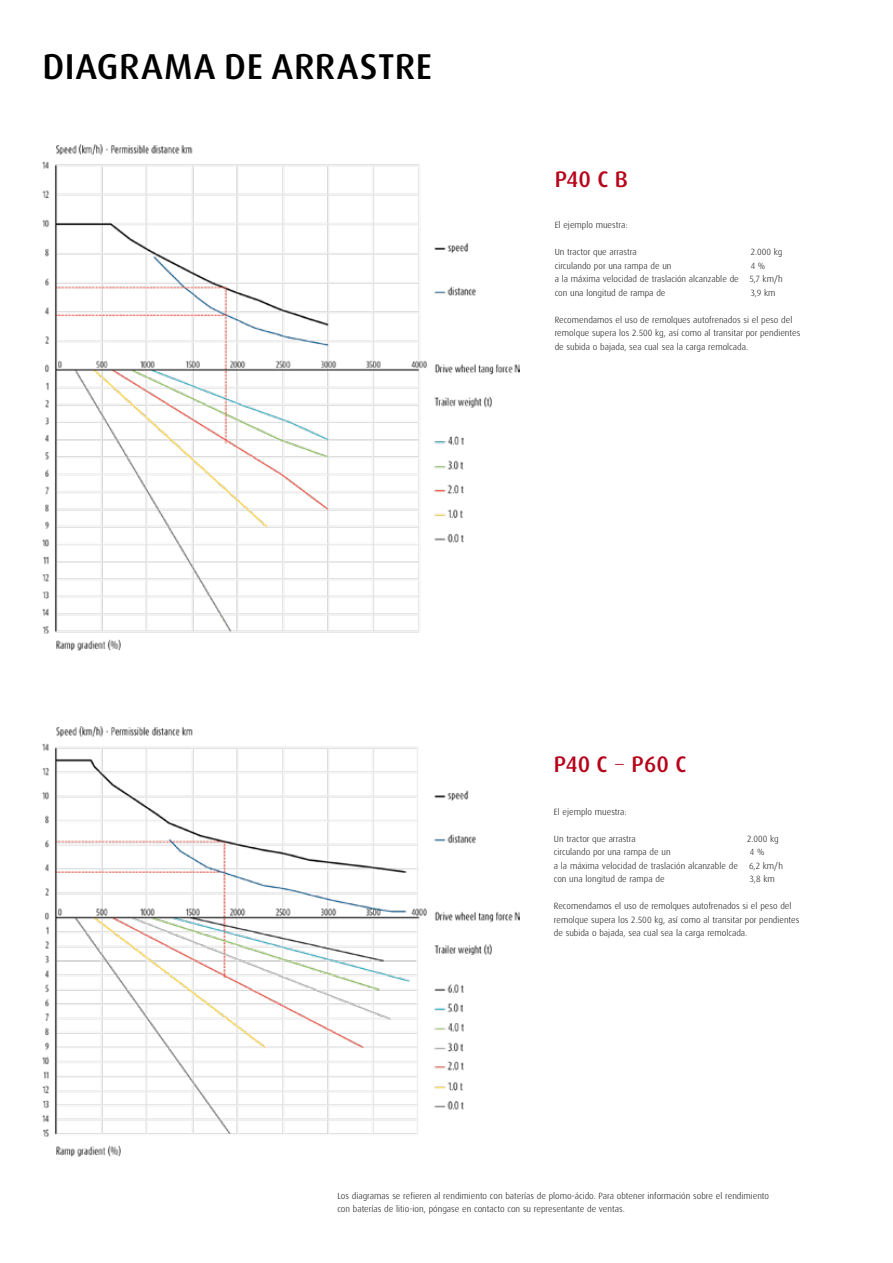
<style>
.page{position:relative;width:893px;height:1263px;background:#fff}
.page>*{position:absolute;margin:0;border:0;box-sizing:border-box;transform-origin:0 0}
.t1{font:500 36px "Dax Pro";letter-spacing:.015em;color:#000}
.t2{font:500 22.5px "Dax Pro";letter-spacing:.01em;color:#b7031a}
.t3{font:300 9px/13.5px "Dax Pro";color:#000}
.s1{font-weight:300}
</style>
<div class="page">
<img style="left:43px;top:145px;width:476px;height:506px">
<img style="left:43px;top:726px;width:476px;height:430px">
<h1 class="t1" style="left:43px;top:43px;width:391px">DIAGRAMA DE ARRASTRE</h1>
<h2 class="t2" style="left:555px;top:164px;width:75px">P40 C B</h2>
<p class="t3" style="left:555px;top:219px;width:74px">El ejemplo muestra:</p>
<p class="t3" style="left:555px;top:246px;width:84px">Un tractor que arrastra</p>
<p class="t3" style="left:751px;top:246px;width:33px">2.000 kg</p>
<p class="t3" style="left:555px;top:259px;width:118px">circulando por una rampa de un</p>
<p class="t3" style="left:555px;top:259px;width:230px;text-indent:196px">4 %<br>a la máxima velocidad de traslación alcanzable de 5,7 km/h con una longitud de rampa de</p>
<p class="t3" style="left:751px;top:286px;width:26px">3,9 km</p>
<p class="t3" style="left:555px;top:313px;width:247px">Recomendamos el uso de remolques autofrenados si el peso del remolque supera los 2.500 kg, así como al transitar por pendientes de subida o bajada, sea cual sea la carga remolcada.</p>
<h2 class="t2" style="left:554px;top:749px;width:134px">P40 C <span class="s1">−</span> P60 C</h2>
<p class="t3" style="left:554px;top:805px;width:74px">El ejemplo muestra:</p>
<p class="t3" style="left:554px;top:832px;width:84px">Un tractor que arrastra</p>
<p class="t3" style="left:747px;top:832px;width:33px">2.000 kg</p>
<p class="t3" style="left:554px;top:845px;width:118px">circulando por una rampa de un</p>
<p class="t3" style="left:554px;top:845px;width:231px;text-indent:196px">4 %<br>a la máxima velocidad de traslación alcanzable de 6,2 km/h con una longitud de rampa de</p>
<p class="t3" style="left:750px;top:872px;width:26px">3,8 km</p>
<p class="t3" style="left:554px;top:899px;width:247px">Recomendamos el uso de remolques autofrenados si el peso del remolque supera los 2.500 kg, así como al transitar por pendientes de subida o bajada, sea cual sea la carga remolcada.</p>
<p class="t3" style="left:337px;top:1189px;width:433px">Los diagramas se refieren al rendimiento con baterías de plomo-ácido. Para obtener información sobre el rendimiento con baterías de litio-ion, póngase en contacto con su representante de ventas.</p>
</div>
